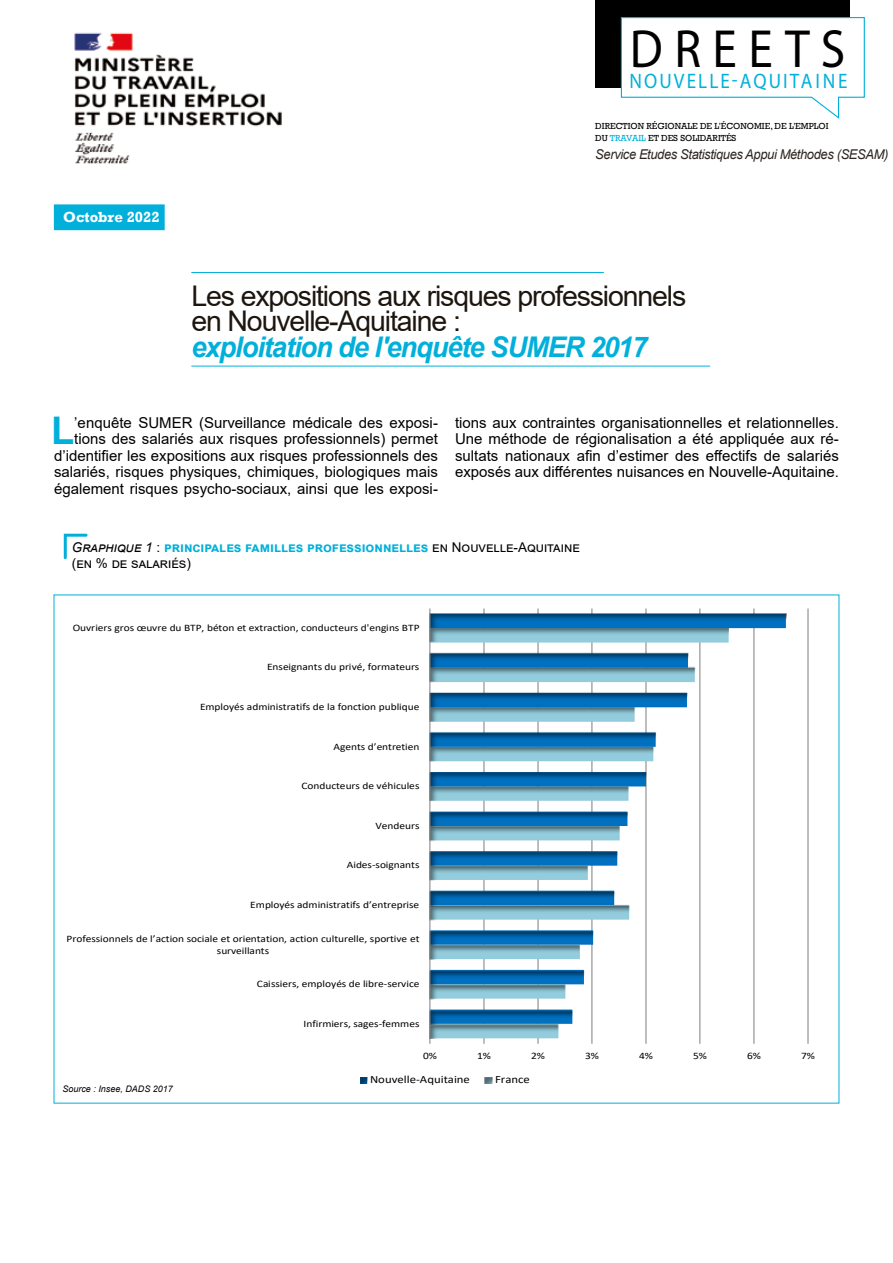
<style>
.page{position:relative;width:893px;height:1263px;background:#fff}
.page>*{position:absolute;margin:0;border:0;box-sizing:border-box;transform-origin:0 0}
.t1{font:54px "Myriad Pro";letter-spacing:.23em;color:#000;scale:.92 1}
.t2{font:700 38.1px "Arial";color:#00b0db}
.t3{font:28.5px/25.5px "Arial";letter-spacing:-.04em;color:#1d160f}
.t4{font:italic 700 28.5px "Arial";letter-spacing:-.04em;color:#00b0db;scale:.96 1}
.t5{font:21px "Myriad Pro";letter-spacing:.11em;color:#00b0db;scale:.91 1}
.t6{font:15px/16.5px "Arial";color:#000;text-align:right}
.t7{font:700 15px "Rockwell";color:#fff}
.t8{font:13.5px/16.5px "Arial";color:#000}
.t9{font:italic 13.5px "Arial";letter-spacing:-.03em;color:#2f2722;scale:.96 1}
.t10{font:11.1px "Calibri";color:#000;scale:1.15 1}
.t11{font:9.9px/12.1px "Calibri";letter-spacing:-.005em;color:#000;text-align:center;scale:1.15 1}
.t12{font:9px/12px "Rockwell";color:#000}
.t13{font:italic 9px "Arial";color:#000}
.t14{font:italic 7.35px "Calibri";letter-spacing:.005em;color:#000;scale:1.15 1}
.s1{color:#00b0db}
.s2{font-style:italic}
.s3{font-weight:700;color:#00b0db}
</style>
<div class="page">
<hr style="left:191px;top:272px;width:413px;height:1px;background:#00b0db">
<hr style="left:191px;top:366px;width:519px;height:1px;background:#00b0db">
<div style="left:54px;top:205px;width:110px;height:25px;background:#00b0db"></div>
<div style="left:595px;top:0;width:255px;height:88px;background:#000"></div>
<div style="left:620px;top:17px;width:245px;height:102px;background:#fff"></div>
<img style="left:74px;top:32px;width:208px;height:132px">
<hr style="left:483px;top:608px;width:1px;height:436px;background:#868686">
<hr style="left:538px;top:608px;width:1px;height:436px;background:#868686">
<hr style="left:591px;top:608px;width:1px;height:436px;background:#868686">
<hr style="left:645px;top:608px;width:1px;height:436px;background:#868686">
<hr style="left:699px;top:608px;width:1px;height:436px;background:#868686">
<hr style="left:753px;top:608px;width:1px;height:436px;background:#868686">
<hr style="left:807px;top:608px;width:1px;height:436px;background:#868686">
<img style="left:430px;top:1024px;width:271px;height:14px">
<img style="left:430px;top:614px;width:356px;height:410px">
<hr style="left:429px;top:608px;width:1px;height:436px;background:#868686">
<svg style="left:360px;top:1077px;width:7px;height:6px"></svg>
<svg style="left:485px;top:1077px;width:7px;height:6px"></svg>
<svg style="left:63px;top:533px;width:25px;height:27px"></svg>
<h1 class="t1" style="left:630px;top:15px;width:236px">DREETS</h1>
<h3 class="t5" style="left:629px;top:68px;width:241px">NOUVELLE-AQUITAINE</h3>
<p class="t12" style="left:595px;top:120px;width:235px">DIRECTION RÉGIONALE DE L'ÉCONOMIE, DE L'EMPLOI<br>DU <span class="s1">TRAVAIL</span> ET DES SOLIDARITÉS</p>
<p class="t7" style="left:63px;top:208px;width:98px">Octobre 2022</p>
<p class="t9" style="left:595px;top:145px;width:307px">Service Etudes Statistiques Appui Méthodes (SESAM)</p>
<h3 class="t3" style="left:191px;top:283px;width:496px">Les expositions aux risques professionnels en Nouvelle-Aquitaine :</h3>
<h3 class="t4" style="left:191px;top:328px;width:477px">exploitation de l'enquête SUMER 2017</h3>
<p class="t6" style="left:54px;top:414px;width:385px">’enquête SUMER (Surveillance médicale des exposi&shy;tions des salariés aux risques professionnels) permet d’identifier les expositions aux risques professionnels des salariés, risques physiques, chimiques, biologiques mais également risques psycho-sociaux, ainsi que les exposi-</p>
<p class="t6" style="left:455px;top:414px;width:385px;text-align:justify">tions aux contraintes organisationnelles et relationnelles.<br>Une méthode de régionalisation a été appliquée aux ré&shy;sultats nationaux afin d’estimer des effectifs de salariés exposés aux différentes nuisances en Nouvelle-Aquitaine.</p>
<h2 class="t2" style="left:51px;top:404px;width:25px">L</h2>
<p class="t8" style="left:72px;top:539px;width:509px"><span class="s2">Graphique 1</span> : <span class="s3">principales familles professionnelles</span> en Nouvelle-Aquitaine (en % de salariés)</p>
<p class="t11" style="left:73px;top:621px;width:303px">Ouvriers gros œuvre du BTP, béton et extraction, conducteurs d'engins BTP</p>
<p class="t11" style="left:267px;top:661px;width:134px">Enseignants du privé, formateurs</p>
<p class="t11" style="left:200px;top:700px;width:192px">Employés administratifs de la fonction publique</p>
<p class="t11" style="left:333px;top:740px;width:76px">Agents d’entretien</p>
<p class="t11" style="left:301px;top:780px;width:104px">Conducteurs de véhicules</p>
<p class="t11" style="left:375px;top:819px;width:40px">Vendeurs</p>
<p class="t11" style="left:347px;top:859px;width:65px">Aides-soignants</p>
<p class="t11" style="left:250px;top:898px;width:148px">Employés administratifs d’entreprise</p>
<p class="t11" style="left:67px;top:932px;width:308px">Professionnels de l’action sociale et orientation, action culturelle, sportive et surveillants</p>
<p class="t11" style="left:257px;top:977px;width:143px">Caissiers, employés de libre-service</p>
<p class="t11" style="left:304px;top:1017px;width:102px">Infirmiers, sages-femmes</p>
<p class="t14" style="left:68px;top:1081px;width:60px">Source : DADS 2017</p>
<p class="t13" style="left:62px;top:1083px;width:112px">Source : Insee, DADS 2017</p>
<p class="t11" style="left:423px;top:1049px;width:14px">0%</p>
<p class="t11" style="left:477px;top:1049px;width:14px">1%</p>
<p class="t11" style="left:531px;top:1049px;width:14px">2%</p>
<p class="t11" style="left:585px;top:1049px;width:14px">3%</p>
<p class="t11" style="left:639px;top:1049px;width:14px">4%</p>
<p class="t11" style="left:693px;top:1049px;width:14px">5%</p>
<p class="t11" style="left:747px;top:1049px;width:14px">6%</p>
<p class="t11" style="left:801px;top:1049px;width:14px">7%</p>
<p class="t10" style="left:370px;top:1072px;width:88px">Nouvelle-Aquitaine</p>
<p class="t10" style="left:495px;top:1072px;width:32px">France</p>
</div>
